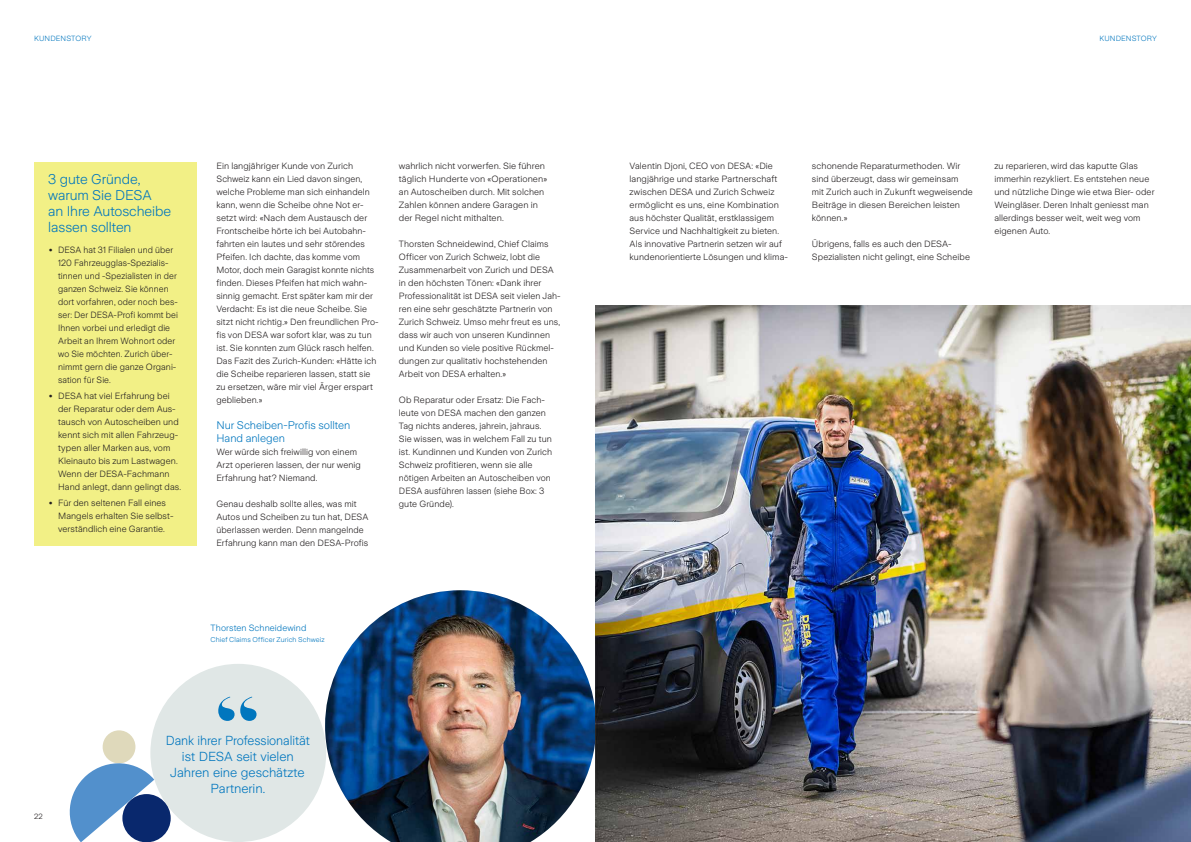
<style>
.page{position:relative;width:1191px;height:842px;background:#fff}
.page>*{position:absolute;margin:0;border:0;box-sizing:border-box;transform-origin:0 0}
.t1{font:300 14px/16px "Zurich Sans";letter-spacing:-.005em;color:#0076be}
.t2{font:300 13px/16px "Zurich Sans";letter-spacing:-.005em;color:#0076be;text-align:center;scale:.96 1}
.t3{font:300 11px/13px "Zurich Sans";color:#0076be}
.t4{font:300 9px/13px "Zurich Sans";letter-spacing:.01em;color:#231f20}
.t5{font:300 9px "Zurich Sans";letter-spacing:.01em;color:#0076be}
.t6{font:300 7.5px "Zurich Sans";letter-spacing:.015em;color:#0076be}
.t7{font:300 7.5px "Zurich Sans";color:#231f20}
.t8{font:300 7px "Zurich Sans";letter-spacing:.015em;color:#0076be}
.s1{font-size:14px}
</style>
<div class="page">
<img style="left:325px;top:590px;width:270px;height:252px">
<div style="left:150px;top:664px;width:176px;height:178px;background:#e0e7e6;border-radius:50%"></div>
<svg style="left:218px;top:697px;width:38px;height:24px"></svg>
<div style="left:103px;top:730px;width:32px;height:33px;background:#dfd9bb;border-radius:50%"></div>
<div style="left:122px;top:794px;width:49px;height:48px;background:#09286d;border-radius:50%"></div>
<svg style="left:69px;top:758px;width:85px;height:84px"></svg>
<img style="left:595px;top:306px;width:596px;height:536px">
<div style="left:34px;top:163px;width:163px;height:383px;background:#f2f086"></div>
<p class="t6" style="left:34px;top:34px;width:59px">KUNDENSTORY</p>
<p class="t6" style="left:1099px;top:34px;width:59px">KUNDENSTORY</p>
<h1 class="t1" style="left:48px;top:171px;width:124px">3 gute Gründe, warum Sie DESA<br>an Ihre Autoscheibe lassen sollten</h1>
<p class="t4" style="left:58px;top:244px;width:121px;text-indent:-10px"><span class="s1">•</span> DESA hat 31 Filialen und über<br>120 Fahrzeugglas-Spezialis&shy;tinnen und -Spezialisten in der ganzen Schweiz. Sie können dort vorfahren, oder noch bes&shy;ser: Der DESA-Profi kommt bei<br>Ihnen vorbei und erledigt die<br>Arbeit an Ihrem Wohnort oder wo Sie möchten. Zurich über&shy;nimmt gern die ganze Organi&shy;sation für Sie.</p>
<p class="t4" style="left:58px;top:390px;width:125px;text-indent:-10px"><span class="s1">•</span> DESA hat viel Erfahrung bei der Reparatur oder dem Aus&shy;tausch von Autoscheiben und kennt sich mit allen Fahrzeug&shy;typen aller Marken aus, vom<br>Kleinauto bis zum Lastwagen.<br>Wenn der DESA-Fachmann<br>Hand anlegt, dann gelingt das.</p>
<p class="t4" style="left:58px;top:497px;width:117px;text-indent:-10px"><span class="s1">•</span> Für den seltenen Fall eines<br>Mangels erhalten Sie selbst&shy;verständlich eine Garantie.</p>
<p class="t4" style="left:216px;top:160px;width:163px">Ein langjähriger Kunde von Zurich Schweiz kann ein Lied davon singen, welche Probleme man sich einhandeln kann, wenn die Scheibe ohne Not er&shy;setzt wird: «Nach dem Austausch der Frontscheibe hörte ich bei Autobahn&shy;fahrten ein lautes und sehr störendes Pfeifen. Ich dachte, das komme vom Motor, doch mein Garagist konnte nichts finden. Dieses Pfeifen hat mich wahn&shy;sinnig gemacht. Erst später kam mir der Verdacht: Es ist die neue Scheibe. Sie sitzt nicht richtig.» Den freundlichen Pro&shy;fis von DESA war sofort klar, was zu tun ist. Sie konnten zum Glück rasch helfen.<br>Das Fazit des Zurich-Kunden: «Hätte ich die Scheibe reparieren lassen, statt sie zu ersetzen, wäre mir viel Ärger erspart geblieben.»</p>
<p class="t3" style="left:216px;top:419px;width:135px">Nur Scheiben-Profis sollten<br>Hand anlegen</p>
<p class="t4" style="left:216px;top:446px;width:146px">Wer würde sich freiwillig von einem<br>Arzt operieren lassen, der nur wenig<br>Erfahrung hat? Niemand.</p>
<p class="t4" style="left:216px;top:498px;width:153px">Genau deshalb sollte alles, was mit Autos und Scheiben zu tun hat, DESA überlassen werden. Denn mangelnde Erfahrung kann man den DESA-Profis</p>
<p class="t4" style="left:399px;top:160px;width:150px">wahrlich nicht vorwerfen. Sie führen täglich Hunderte von «Operationen» an Autoscheiben durch. Mit solchen Zahlen können andere Garagen in der Regel nicht mithalten.</p>
<p class="t4" style="left:399px;top:238px;width:163px">Thorsten Schneidewind, Chief Claims Officer von Zurich Schweiz, lobt die Zusammenarbeit von Zurich und DESA in den höchsten Tönen: «Dank ihrer Professionalität ist DESA seit vielen Jah&shy;ren eine sehr geschätzte Partnerin von Zurich Schweiz. Umso mehr freut es uns, dass wir auch von unseren Kundinnen und Kunden so viele positive Rückmel&shy;dungen zur qualitativ hochstehenden Arbeit von DESA erhalten.»</p>
<p class="t4" style="left:399px;top:394px;width:155px">Ob Reparatur oder Ersatz: Die Fach&shy;leute von DESA machen den ganzen Tag nichts anderes, jahrein, jahraus.<br>Sie wissen, was in welchem Fall zu tun ist. Kundinnen und Kunden von Zurich Schweiz profitieren, wenn sie alle nötigen Arbeiten an Autoscheiben von DESA ausführen lassen (siehe Box: 3 gute Gründe).</p>
<p class="t5" style="left:211px;top:623px;width:97px">Thorsten Schneidewind</p>
<p class="t8" style="left:211px;top:636px;width:115px">Chief Claims Officer Zurich Schweiz</p>
<p class="t7" style="left:34px;top:813px;width:10px">22</p>
<h2 class="t2" style="left:166px;top:733px;width:152px">Dank ihrer Professionalität ist DESA seit vielen<br>Jahren eine geschätzte<br>Partnerin.</h2>
<p class="t4" style="left:629px;top:160px;width:160px">Valentin Djoni, CEO von DESA: «Die lang jährige und starke Partnerschaft zwischen DESA und Zurich Schweiz ermöglicht es uns, eine Kombination aus höchster Qualität, erstklassigem Service und Nachhaltigkeit zu bieten.<br>Als innovative Partnerin setzen wir auf kundenorientierte Lösungen und klima-</p>
<p class="t4" style="left:812px;top:160px;width:162px">schonende Reparaturmethoden. Wir sind überzeugt, dass wir gemeinsam mit Zurich auch in Zukunft wegweisende<br>Beiträge in diesen Bereichen leisten können.»</p>
<p class="t4" style="left:812px;top:238px;width:159px">Übrigens, falls es auch den DESA-<br>Spezialisten nicht gelingt, eine Scheibe</p>
<p class="t4" style="left:994px;top:160px;width:162px">zu reparieren, wird das kaputte Glas immerhin rezykliert. Es entstehen neue und nützliche Dinge wie etwa Bier- oder Weingläser. Deren Inhalt geniesst man allerdings besser weit, weit weg vom eigenen Auto.</p>
</div>
